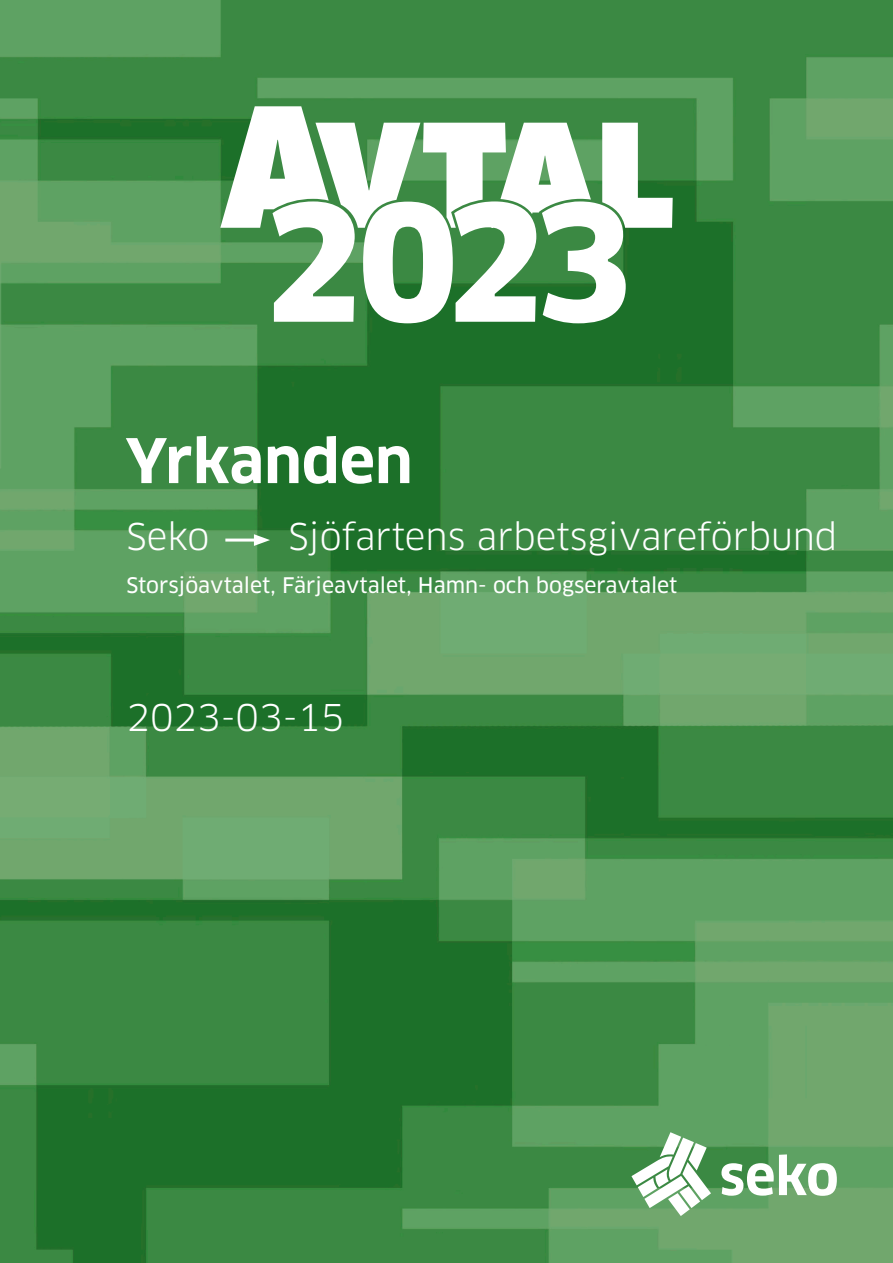
<style>
.page{position:relative;width:893px;height:1263px;background:#fff}
.page>*{position:absolute;margin:0;border:0;box-sizing:border-box;transform-origin:0 0}
.t1{font:700 60px "Clan Pro";color:#fff}
.t2{font:36px "Clan Pro";color:#fff}
.t3{font:21px "Clan Pro News";color:#fff}
</style>
<div class="page">
<img style="left:0;top:0;width:893px;height:1263px">
<svg style="left:220px;top:106px;width:453px;height:217px"></svg>
<svg style="left:721px;top:1154px;width:116px;height:42px"></svg>
<svg style="left:631px;top:1132px;width:80px;height:84px"></svg>
<hr style="left:225px;top:539px;width:35px;height:3px;background:#fff">
<svg style="left:254px;top:534px;width:16px;height:12px"></svg>
<p class="t1" style="left:125px;top:426px;width:289px">Yrkanden</p>
<p class="t2" style="left:126px;top:515px;width:84px">Seko</p>
<p class="t2" style="left:288px;top:515px;width:550px">Sjöfartens arbetsgivareförbund</p>
<p class="t3" style="left:126px;top:573px;width:552px">Storsjöavtalet, Färjeavtalet, Hamn- och bogseravtalet</p>
<p class="t2" style="left:126px;top:696px;width:220px">2023-03-15</p>
</div>
